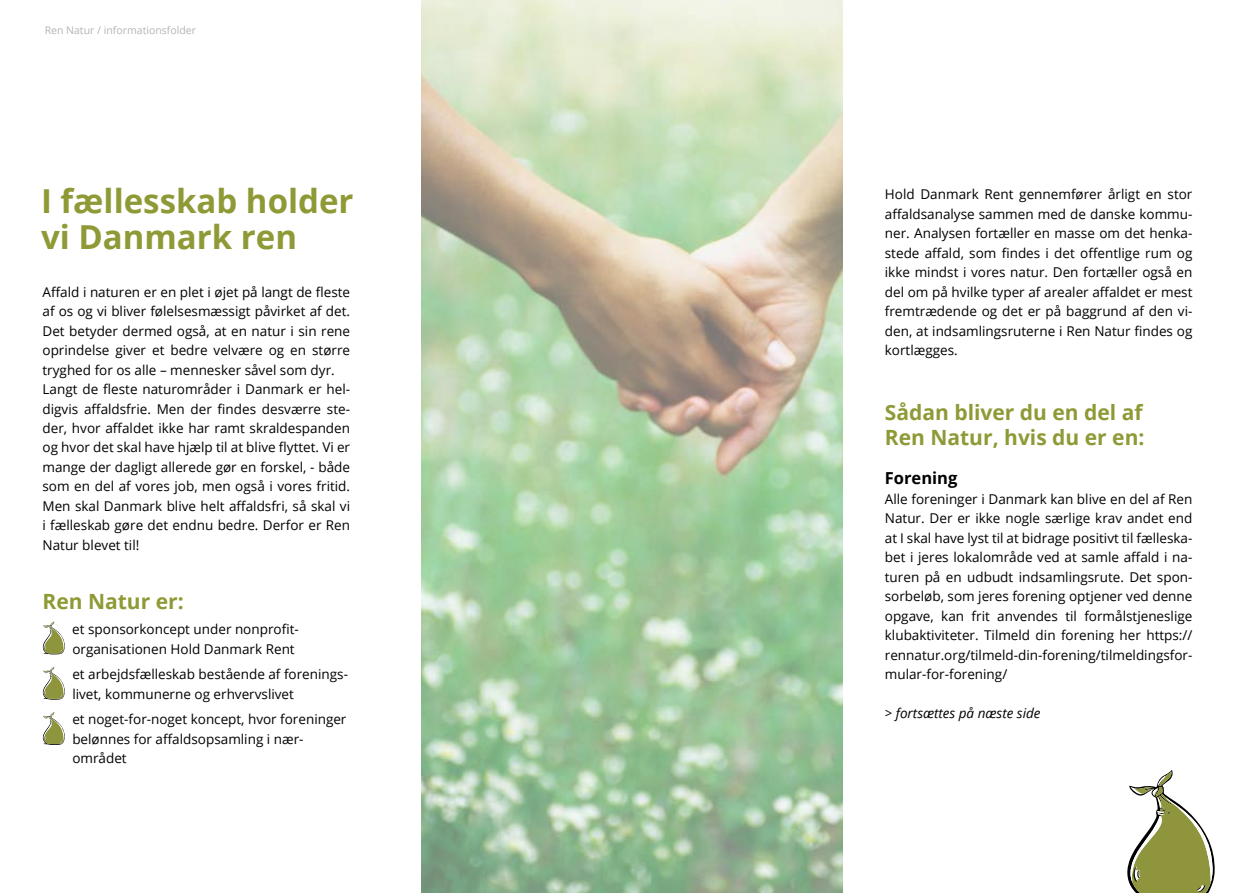
<style>
.page{position:relative;width:1255px;height:893px;background:#fff}
.page>*{position:absolute;margin:0;border:0;box-sizing:border-box;transform-origin:0 0}
.t1{font:700 33px/36px "Open Sans";color:#8f9a36}
.t2{font:700 21px/25.5px "Open Sans";color:#8f9a36}
.t3{font:700 16.5px "Open Sans";color:#000}
.t4{font:13.5px/19.5px "Open Sans";color:#000}
.t5{font:italic 13.5px "Open Sans";color:#000}
.t6{font:10.5px "Open Sans";color:#b1b4b6}
</style>
<div class="page">
<img style="left:421px;top:0;width:421px;height:893px">
<svg style="left:43px;top:621px;width:22px;height:33px"></svg>
<svg style="left:43px;top:667px;width:22px;height:33px"></svg>
<svg style="left:43px;top:712px;width:22px;height:33px"></svg>
<svg style="left:1127px;top:770px;width:87px;height:123px"></svg>
<p class="t6" style="left:45px;top:23px;width:153px">Ren Natur / informationsfolder</p>
<h1 class="t1" style="left:41px;top:182px;width:314px">I fællesskab holder vi Danmark ren</h1>
<p class="t4" style="left:43px;top:282px;width:309px">Affald i naturen er en plet i øjet på langt de fleste af os og vi bliver følelsesmæssigt påvirket af det.<br>Det betyder dermed også, at en natur i sin rene oprindelse giver et bedre velvære og en større tryghed for os alle – mennesker såvel som dyr.<br>Langt de fleste naturområder i Danmark er hel&shy;digvis affaldsfrie. Men der findes desværre ste&shy;der, hvor affaldet ikke har ramt skraldespanden og hvor det skal have hjælp til at blive flyttet. Vi er mange der dagligt allerede gør en forskel, - både som en del af vores job, men også i vores fritid.<br>Men skal Danmark blive helt affaldsfri, så skal vi i fælleskab gøre det endnu bedre. Derfor er Ren Natur blevet til!</p>
<h2 class="t2" style="left:43px;top:588px;width:143px">Ren Natur er:</h2>
<p class="t4" style="left:72px;top:619px;width:228px">et sponsorkoncept under nonprofit&shy;organisationen Hold Danmark Rent</p>
<p class="t4" style="left:72px;top:664px;width:277px">et arbejdsfælleskab bestående af forenings&shy;livet, kommunerne og erhvervslivet</p>
<p class="t4" style="left:72px;top:709px;width:275px">et noget-for-noget koncept, hvor foreninger belønnes for affaldsopsamling i nær&shy;området</p>
<p class="t4" style="left:884px;top:184px;width:309px;text-align:justify">Hold Danmark Rent gennemfører årligt en stor affaldsanalyse sammen med de danske kommu&shy;ner. Analysen fortæller en masse om det henka&shy;stede affald, som findes i det offentlige rum og ikke mindst i vores natur. Den fortæller også en del om på hvilke typer af arealer affaldet er mest fremtrædende og det er på baggrund af den vi&shy;den, at indsamlingsruterne i Ren Natur findes og kortlægges.</p>
<h2 class="t2" style="left:884px;top:399px;width:261px">Sådan bliver du en del af<br>Ren Natur, hvis du er en:</h2>
<p class="t3" style="left:884px;top:467px;width:74px">Forening</p>
<p class="t4" style="left:884px;top:489px;width:309px;text-align:justify">Alle foreninger i Danmark kan blive en del af Ren Natur. Der er ikke nogle særlige krav andet end at I skal have lyst til at bidrage positivt til fælleska&shy;bet i jeres lokalområde ved at samle affald i na&shy;turen på en udbudt indsamlingsrute. Det spon&shy;sorbeløb, som jeres forening optjener ved denne opgave, kan frit anvendes til formålstjeneslige klubaktiviteter. Tilmeld din forening her https:// rennatur.org/tilmeld-din-forening/tilmeldingsfor&shy;mular-for-forening/</p>
<p class="t5" style="left:884px;top:704px;width:157px">&gt; fortsættes på næste side</p>
</div>
